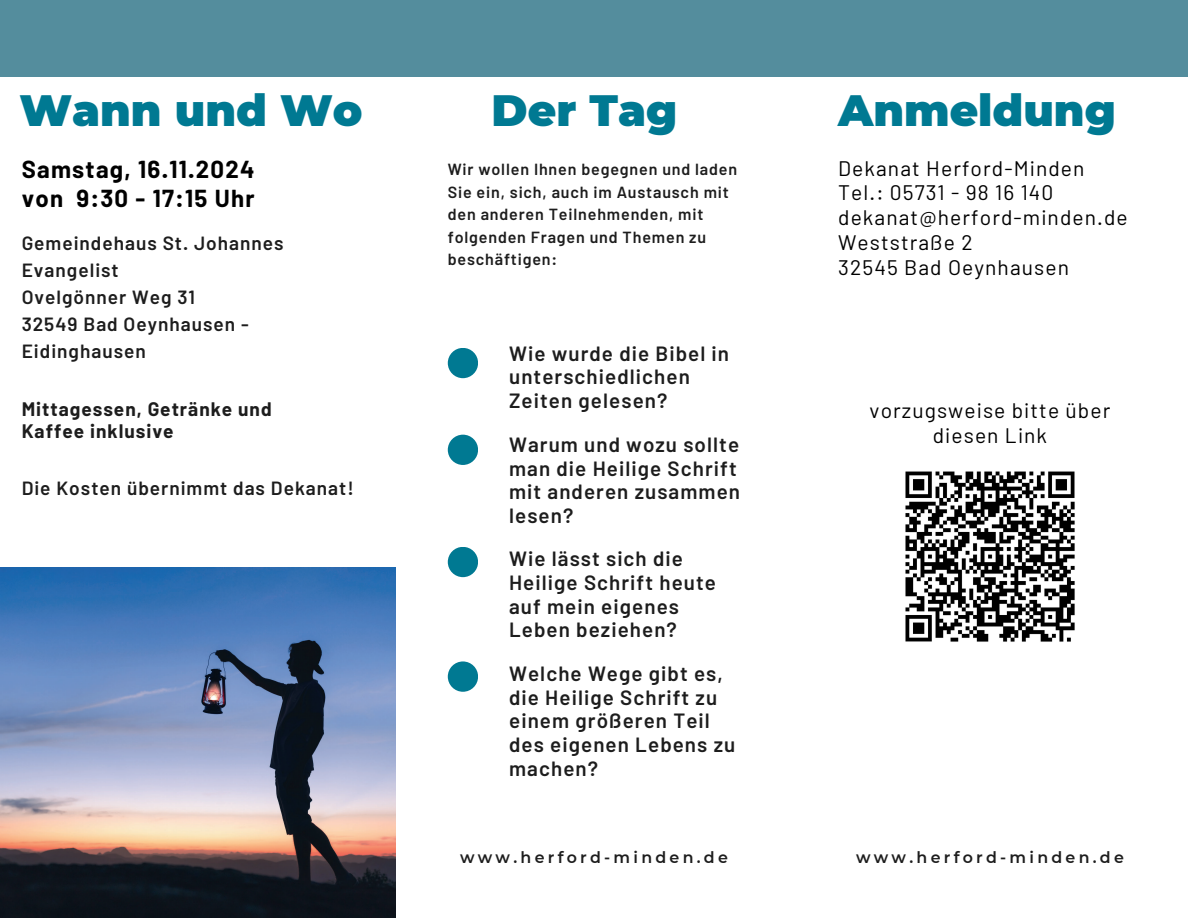
<style>
.page{position:relative;width:1188px;height:918px;background:#fff}
.page>*{position:absolute;margin:0;border:0;box-sizing:border-box;transform-origin:0 0}
.t1{font:900 43.8px "Montserrat";color:#007992}
.t2{font:700 24px/29.2px "Barlow";letter-spacing:.05em;color:#000}
.t3{font:21px/24.8px "Barlow";letter-spacing:.05em;color:#000}
.t4{font:600 20.55px/23.7px "Barlow";letter-spacing:.05em;color:#1d1d1d}
.t5{font:600 19.05px/27px "Barlow";letter-spacing:.05em;color:#1d1d1d}
.t6{font:700 19.05px/22.5px "Barlow";letter-spacing:.05em;color:#1d1d1d}
.t7{font:600 16.05px/22.5px "Barlow";letter-spacing:.05em;color:#1d1d1d}
.t8{font:600 15.75px "Montserrat";letter-spacing:.205em;color:#1d1d1d}
</style>
<div class="page">
<img style="left:0;top:568px;width:396px;height:350px">
<div style="left:448px;top:348px;width:30px;height:30px;background:#007992;border-radius:50%"></div>
<div style="left:448px;top:435px;width:30px;height:30px;background:#007992;border-radius:50%"></div>
<div style="left:448px;top:547px;width:30px;height:30px;background:#007992;border-radius:50%"></div>
<div style="left:448px;top:661px;width:30px;height:31px;background:#007992;border-radius:50%"></div>
<div style="left:0;top:0;width:1188px;height:76px;background:#548d9d"></div>
<img style="left:905px;top:471px;width:170px;height:171px">
<p class="t1" style="left:19px;top:84px;width:345px">Wann und Wo</p>
<h3 class="t1" style="left:492px;top:84px;width:187px">Der Tag</h3>
<h3 class="t2" style="left:22px;top:154px;width:235px">Samstag, 16.11.2024 von 9:30 - 17:15 Uhr</h3>
<h1 class="t5" style="left:22px;top:229px;width:264px">Gemeindehaus St. Johannes<br>Evangelist<br>Ovelgönner Weg 31<br>32549 Bad Oeynhausen -<br>Eidinghausen</h1>
<p class="t6" style="left:22px;top:397px;width:252px">Mittagessen, Getränke und<br>Kaffee inklusive</p>
<h4 class="t5" style="left:22px;top:474px;width:334px">Die Kosten übernimmt das Dekanat!</h4>
<h1 class="t7" style="left:448px;top:158px;width:291px">Wir wollen Ihnen begegnen und laden<br>Sie ein, sich, auch im Austausch mit den anderen Teilnehmenden, mit folgenden Fragen und Themen zu beschäftigen:</h1>
<h2 class="t4" style="left:509px;top:341px;width:221px">Wie wurde die Bibel in unterschiedlichen<br>Zeiten gelesen?</h2>
<h3 class="t4" style="left:509px;top:432px;width:233px">Warum und wozu sollte man die Heilige Schrift mit anderen zusammen lesen?</h3>
<h3 class="t4" style="left:509px;top:546px;width:208px">Wie lässt sich die<br>Heilige Schrift heute auf mein eigenes<br>Leben beziehen?</h3>
<h3 class="t4" style="left:509px;top:661px;width:228px">Welche Wege gibt es, die Heilige Schrift zu einem größeren Teil des eigenen Lebens zu machen?</h3>
<h4 class="t1" style="left:838px;top:84px;width:279px">Anmeldung</h4>
<p class="t3" style="left:838px;top:155px;width:291px">Dekanat Herford-Minden<br>Tel.: 05731 - 98 16 140 dekanat@herford-minden.de<br>Weststraße 2<br>32545 Bad Oeynhausen</p>
<p class="t3" style="left:870px;top:397px;width:242px;text-align:center">vorzugsweise bitte über diesen Link</p>
<h3 class="t8" style="left:460px;top:848px;width:269px">www.herford-minden.de</h3>
<h3 class="t8" style="left:856px;top:848px;width:269px">www.herford-minden.de</h3>
</div>
